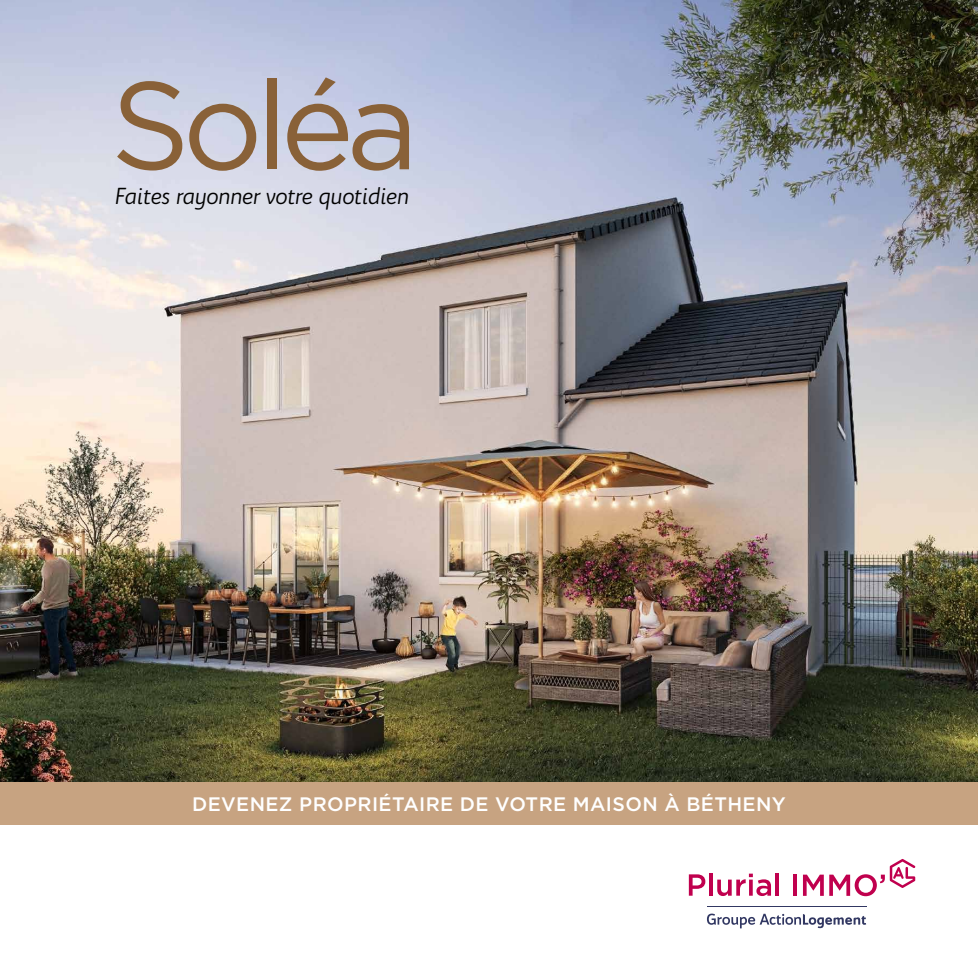
<style>
.page{position:relative;width:978px;height:978px;background:#fff}
.page>*{position:absolute;margin:0;border:0;box-sizing:border-box;transform-origin:0 0}
.t1{font:124.2px "Gotham";letter-spacing:-.06em;color:#896138}
.t2{font:italic 22.5px "Bw Quinta Pro";letter-spacing:-.015em;color:#000}
.t3{font:500 19.5px "Gotham";letter-spacing:.02em;color:#fff}
</style>
<div class="page">
<svg style="left:707px;top:914px;width:159px;height:14px"></svg>
<hr style="left:707px;top:906px;width:160px;height:1px;background:#313762">
<svg style="left:689px;top:874px;width:16px;height:22px"></svg>
<hr style="left:709px;top:873px;width:4px;height:23px;background:#c0004e">
<svg style="left:717px;top:874px;width:54px;height:22px"></svg>
<hr style="left:776px;top:873px;width:3px;height:23px;background:#c0004e">
<hr style="left:794px;top:875px;width:3px;height:21px;background:#c0004e">
<svg style="left:803px;top:859px;width:112px;height:37px"></svg>
<img style="left:0;top:0;width:978px;height:782px">
<div style="left:0;top:782px;width:978px;height:43px;background:#c7a381"></div>
<h1 class="t1" style="left:111px;top:46px;width:310px">Soléa</h1>
<p class="t2" style="left:115px;top:182px;width:296px">Faites rayonner votre quotidien</p>
<p class="t3" style="left:192px;top:791px;width:595px">DEVENEZ PROPRIÉTAIRE DE VOTRE MAISON À BÉTHENY</p>
</div>
